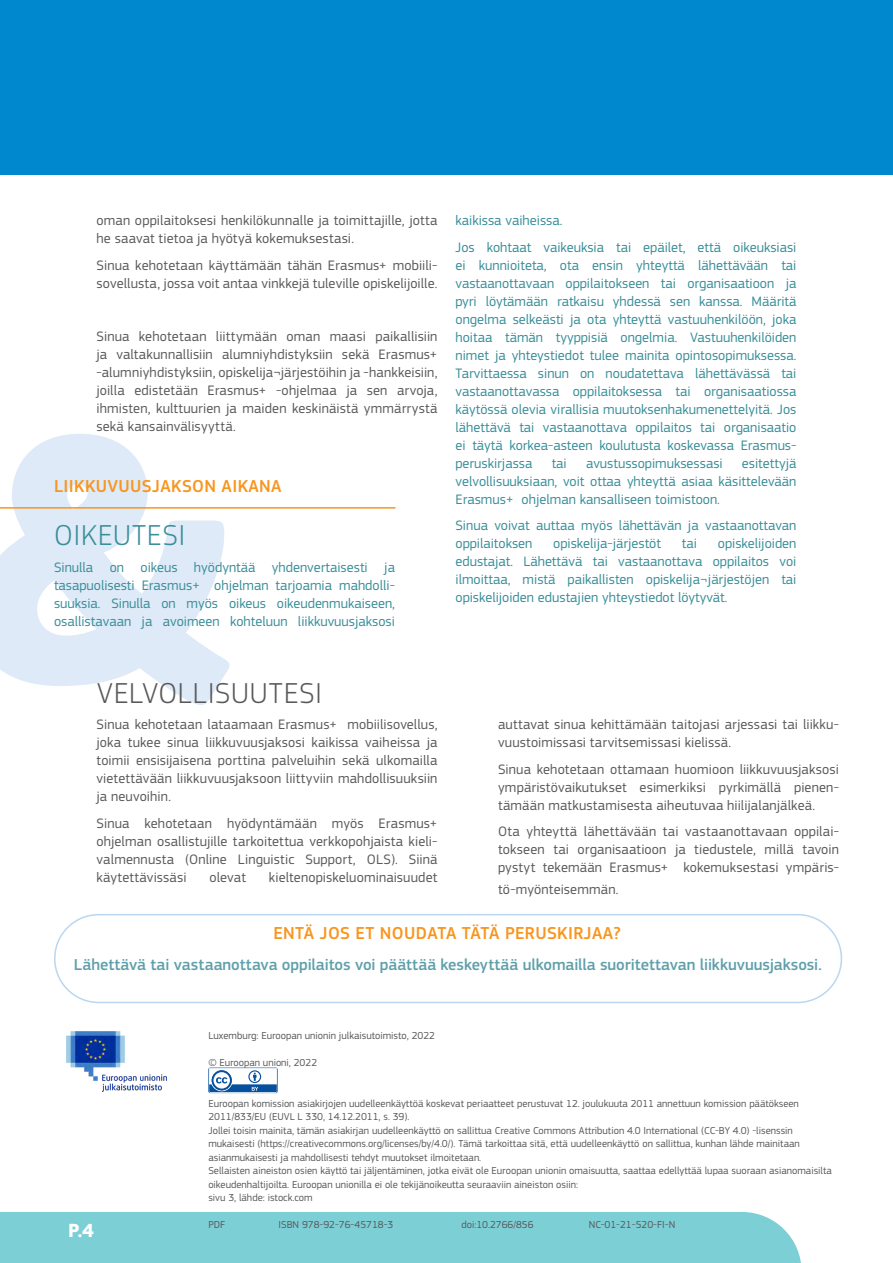
<style>
.page{position:relative;width:893px;height:1263px;background:#fff}
.page>*{position:absolute;margin:0;border:0;box-sizing:border-box;transform-origin:0 0}
.Title_2{font:300 30px "EC Square Sans Pro";letter-spacing:.03em;color:#58595b}
.chapter{font:300 30px "EC Square Sans Pro";letter-spacing:.03em;color:#398e99}
.t1{font:700 19.8px "EC Square Sans Pro";color:#fff}
.chapter-2{font:500 18px "EC Square Sans Pro";letter-spacing:.02em;color:#f8951d}
.intro{font:500 16.5px "EC Square Sans Pro";letter-spacing:-.005em;color:#5fa0ab}
.body_Oblig{font:14.25px/18px "EC Square Sans Pro";letter-spacing:.01em;color:#58595b;text-align:justify}
.body_entitl{font:14.25px/18px "EC Square Sans Pro";color:#398e99;text-align:justify}
.t2{font:10.5px/13.5px "EC Square Sans Pro";color:#58595b}
</style>
<div class="page">
<svg style="left:0;top:434px;width:230px;height:271px;fill:#deeaf7"></svg>
<hr style="left:0;top:507px;width:395px;height:2px;background:#f8951d">
<div style="left:0;top:1212px;width:801px;height:51px;background:#7dcfd6"></div>
<div style="left:0;top:0;width:893px;height:174px;background:#0088ce"></div>
<div style="left:54px;top:914px;width:788px;height:89px;border:2px solid #bad6f0;border-radius:44px"></div>
<svg style="left:208px;top:1067px;width:70px;height:26px"></svg>
<img style="left:67px;top:1031px;width:99px;height:60px">
<p class="body_Oblig" style="left:97px;top:212px;width:342px">oman oppilaitoksesi henkilökunnalle ja toimittajille, jotta he saavat tietoa ja hyötyä kokemuksestasi.</p>
<p class="body_Oblig" style="left:97px;top:256px;width:342px">Sinua kehotetaan käyttämään tähän Erasmus+ mobiili&shy;sovellusta, jossa voit antaa vinkkejä tuleville opiskelijoille.</p>
<p class="body_Oblig" style="left:97px;top:327px;width:342px">Sinua kehotetaan liittymään oman maasi paikallisiin ja valtakunnallisiin alumniyhdistyksiin sekä Erasmus+ -alumniyhdistyksiin, opiskelija¬järjestöihin ja -hankkeisiin, joilla edistetään Erasmus+ -ohjelmaa ja sen arvoja, ihmisten, kulttuurien ja maiden keskinäistä ymmärrystä sekä kansainvälisyyttä.</p>
<p class="chapter-2" style="left:54px;top:476px;width:229px">LIIKKUVUUSJAKSON AIKANA</p>
<p class="chapter" style="left:54px;top:518px;width:133px">OIKEUTESI</p>
<p class="body_entitl" style="left:54px;top:558px;width:342px">Sinulla on oikeus hyödyntää yhdenvertaisesti ja tasapuolisesti Erasmus+ ohjelman tarjoamia mahdolli&shy;suuksia. Sinulla on myös oikeus oikeudenmukaiseen, osallistavaan ja avoimeen kohteluun liikkuvuusjaksosi</p>
<p class="body_entitl" style="left:455px;top:212px;width:108px">kaikissa vaiheissa.</p>
<p class="body_entitl" style="left:455px;top:238px;width:342px">Jos kohtaat vaikeuksia tai epäilet, että oikeuksiasi ei kunnioiteta, ota ensin yhteyttä lähettävään tai vastaanottavaan oppilaitokseen tai organisaatioon ja pyri löytämään ratkaisu yhdessä sen kanssa. Määritä ongelma selkeästi ja ota yhteyttä vastuuhenkilöön, joka hoitaa tämän tyyppisiä ongelmia. Vastuuhenkilöiden nimet ja yhteystiedot tulee mainita opintosopimuksessa.<br>Tarvittaessa sinun on noudatettava lähettävässä tai vastaanottavassa oppilaitoksessa tai organisaatiossa käytössä olevia virallisia muutoksenhakumenettelyitä. Jos lähettävä tai vastaanottava oppilaitos tai organisaatio ei täytä korkea-asteen koulutusta koskevassa Erasmus&shy;peruskirjassa</p>
<p class="body_entitl" style="left:552px;top:454px;width:17px">tai</p>
<p class="body_entitl" style="left:586px;top:454px;width:138px">avustussopimuksessasi</p>
<p class="body_entitl" style="left:455px;top:454px;width:342px;text-indent:286px">esitettyjä velvollisuuksiaan, voit ottaa yhteyttä asiaa käsittelevään Erasmus+ ohjelman kansalliseen toimistoon.</p>
<p class="body_entitl" style="left:455px;top:517px;width:342px">Sinua voivat auttaa myös lähettävän ja vastaanottavan oppilaitoksen</p>
<p class="body_entitl" style="left:455px;top:535px;width:342px;text-indent:262px">opiskelijoiden edustajat. Lähettävä tai vastaanottava oppilaitos voi ilmoittaa, mistä paikallisten opiskelija¬järjestöjen tai opiskelijoiden edustajien yhteystiedot löytyvät.</p>
<p class="body_entitl" style="left:553px;top:535px;width:109px">opiskelija-järjestöt</p>
<p class="body_entitl" style="left:682px;top:535px;width:17px">tai</p>
<h1 class="Title_2" style="left:97px;top:675px;width:227px">VELVOLLISUUTESI</h1>
<p class="body_Oblig" style="left:97px;top:716px;width:342px">Sinua kehotetaan lataamaan Erasmus+ mobiilisovellus, joka tukee sinua liikkuvuusjaksosi kaikissa vaiheissa ja toimii ensisijaisena porttina palveluihin sekä ulkomailla vietettävään liikkuvuusjaksoon liittyviin mahdollisuuksiin ja neuvoihin.</p>
<p class="body_Oblig" style="left:97px;top:814px;width:342px">Sinua kehotetaan hyödyntämään myös Erasmus+ ohjelman osallistujille tarkoitettua verkkopohjaista kieli&shy;valmennusta (Online Linguistic Support, OLS). Siinä käytettävissäsi</p>
<p class="body_Oblig" style="left:498px;top:716px;width:342px">auttavat sinua kehittämään taitojasi arjessasi tai liikku&shy;vuustoimissasi tarvitsemissasi kielissä.</p>
<p class="body_Oblig" style="left:498px;top:760px;width:342px">Sinua kehotetaan ottamaan huomioon liikkuvuusjaksosi ympäristövaikutukset esimerkiksi pyrkimällä pienen&shy;tämään matkustamisesta aiheutuvaa hiilijalanjälkeä.</p>
<p class="body_Oblig" style="left:498px;top:823px;width:342px">Ota yhteyttä lähettävään tai vastaanottavaan oppilai&shy;tokseen tai organisaatioon ja tiedustele, millä tavoin pystyt tekemään Erasmus+ kokemuksestasi ympäris-</p>
<p class="body_Oblig" style="left:498px;top:880px;width:122px">tö-myönteisemmän.</p>
<p class="chapter-2" style="left:273px;top:922px;width:349px">ENTÄ JOS ET NOUDATA TÄTÄ PERUSKIRJAA?</p>
<p class="intro" style="left:74px;top:954px;width:749px">Lähettävä tai vastaanottava oppilaitos voi päättää keskeyttää ulkomailla suoritettavan liikkuvuusjaksosi.</p>
<p class="body_Oblig" style="left:209px;top:868px;width:38px">olevat</p>
<p class="body_Oblig" style="left:269px;top:868px;width:170px">kieltenopiskeluominaisuudet</p>
<h2 class="t1" style="left:68px;top:1218px;width:28px">P.4</h2>
<p class="t2" style="left:208px;top:1029px;width:228px">Luxemburg: Euroopan unionin julkaisutoimisto, 2022</p>
<p class="t2" style="left:208px;top:1056px;width:110px">© Euroopan unioni, 2022</p>
<p class="t2" style="left:208px;top:1096px;width:625px">Euroopan komission asiakirjojen uudelleenkäyttöä koskevat periaatteet perustuvat 12. joulukuuta 2011 annettuun komission päätökseen 2011/833/EU (EUVL L 330, 14.12.2011, s. 39).<br>Jollei toisin mainita, tämän asiakirjan uudelleenkäyttö on sallittua Creative Commons Attribution 4.0 International (CC-BY 4.0) -lisenssin mukaisesti (https://creativecommons.org/licenses/by/4.0/). Tämä tarkoittaa sitä, että uudelleenkäyttö on sallittua, kunhan lähde mainitaan asianmukaisesti ja mahdollisesti tehdyt muutokset ilmoitetaan.<br>Sellaisten aineiston osien käyttö tai jäljentäminen, jotka eivät ole Euroopan unionin omaisuutta, saattaa edellyttää lupaa suoraan asianomaisilta oikeudenhaltijoilta. Euroopan unionilla ei ole tekijänoikeutta seuraaviin aineiston osiin:<br>sivu 3, lähde: istock.com</p>
<p class="t2" style="left:208px;top:1218px;width:18px">PDF</p>
<p class="t2" style="left:279px;top:1218px;width:116px">ISBN 978-92-76-45718-3</p>
<p class="t2" style="left:461px;top:1218px;width:74px">doi:10.2766/856</p>
<p class="t2" style="left:589px;top:1218px;width:88px">NC-01-21-520-FI-N</p>
</div>
